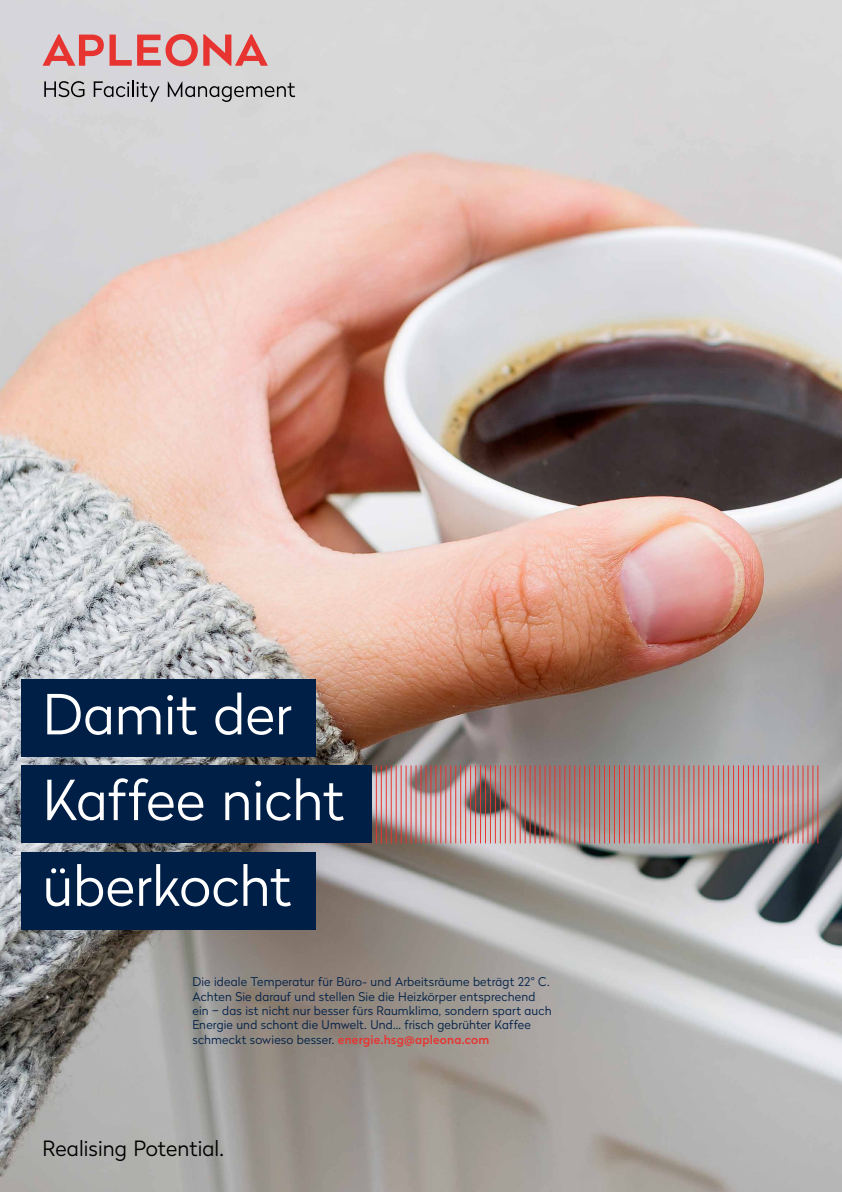
<style>
.page{position:relative;width:842px;height:1192px;background:#fff}
.page>*{position:absolute;margin:0;border:0;box-sizing:border-box;transform-origin:0 0}
.t1{font:300 55px/85.8px "Radikal";letter-spacing:-.005em;color:#fff}
.t2{font:300 21px "Radikal";color:#000}
.t3{font:300 12px/14.4px "Radikal";letter-spacing:.015em;color:#001f47}
.s1{font-weight:500;color:#e73431}
</style>
<div class="page">
<img style="left:0;top:0;width:842px;height:1192px">
<svg style="left:44px;top:81px;width:40px;height:16px"></svg>
<svg style="left:94px;top:81px;width:66px;height:21px"></svg>
<svg style="left:168px;top:81px;width:127px;height:21px;background:#adadae"></svg>
<svg style="left:43px;top:34px;width:225px;height:32px;background:#dd9293"></svg>
<div style="left:21px;top:679px;width:294px;height:78px;background:#001f47"></div>
<div style="left:21px;top:852px;width:294px;height:78px;background:#001f47"></div>
<hr style="left:634px;top:765px;width:1px;height:78px;background:#e73431">
<hr style="left:639px;top:765px;width:1px;height:78px;background:#e73431">
<hr style="left:644px;top:765px;width:1px;height:78px;background:#e73431">
<hr style="left:649px;top:765px;width:1px;height:78px;background:#e73431">
<hr style="left:654px;top:765px;width:1px;height:78px;background:#e73431">
<hr style="left:659px;top:765px;width:1px;height:78px;background:#e73431">
<hr style="left:664px;top:765px;width:1px;height:78px;background:#e73431">
<hr style="left:668px;top:765px;width:1px;height:78px;background:#e73431">
<hr style="left:673px;top:765px;width:1px;height:78px;background:#e73431">
<hr style="left:678px;top:765px;width:1px;height:78px;background:#e73431">
<hr style="left:683px;top:765px;width:1px;height:78px;background:#e73431">
<hr style="left:688px;top:765px;width:1px;height:78px;background:#e73431">
<hr style="left:693px;top:765px;width:1px;height:78px;background:#e73431">
<hr style="left:698px;top:765px;width:1px;height:78px;background:#e73431">
<hr style="left:703px;top:765px;width:1px;height:78px;background:#e73431">
<hr style="left:708px;top:765px;width:1px;height:78px;background:#e73431">
<hr style="left:713px;top:765px;width:1px;height:78px;background:#e73431">
<hr style="left:718px;top:765px;width:1px;height:78px;background:#e73431">
<hr style="left:723px;top:765px;width:1px;height:78px;background:#e73431">
<hr style="left:728px;top:765px;width:1px;height:78px;background:#e73431">
<hr style="left:733px;top:765px;width:1px;height:78px;background:#e73431">
<hr style="left:738px;top:765px;width:1px;height:78px;background:#e73431">
<hr style="left:743px;top:765px;width:1px;height:78px;background:#e73431">
<hr style="left:748px;top:765px;width:1px;height:78px;background:#e73431">
<hr style="left:753px;top:765px;width:1px;height:78px;background:#e73431">
<hr style="left:758px;top:765px;width:1px;height:78px;background:#e73431">
<hr style="left:763px;top:765px;width:1px;height:78px;background:#e73431">
<hr style="left:768px;top:765px;width:1px;height:78px;background:#e73431">
<hr style="left:773px;top:765px;width:1px;height:78px;background:#e73431">
<hr style="left:778px;top:765px;width:1px;height:78px;background:#e73431">
<hr style="left:783px;top:765px;width:1px;height:78px;background:#e73431">
<hr style="left:788px;top:765px;width:1px;height:78px;background:#e73431">
<hr style="left:792px;top:765px;width:1px;height:78px;background:#e73431">
<hr style="left:797px;top:765px;width:1px;height:78px;background:#e73431">
<hr style="left:802px;top:765px;width:1px;height:78px;background:#e73431">
<hr style="left:807px;top:765px;width:1px;height:78px;background:#e73431">
<hr style="left:812px;top:765px;width:1px;height:78px;background:#e73431">
<hr style="left:817px;top:765px;width:1px;height:78px;background:#e73431">
<hr style="left:460px;top:765px;width:1px;height:78px;background:#e73431">
<hr style="left:465px;top:765px;width:1px;height:78px;background:#e73431">
<hr style="left:470px;top:765px;width:1px;height:78px;background:#e73431">
<hr style="left:475px;top:765px;width:1px;height:78px;background:#e73431">
<hr style="left:480px;top:765px;width:1px;height:78px;background:#e73431">
<hr style="left:485px;top:765px;width:1px;height:78px;background:#e73431">
<hr style="left:490px;top:765px;width:1px;height:78px;background:#e73431">
<hr style="left:495px;top:765px;width:1px;height:78px;background:#e73431">
<hr style="left:500px;top:765px;width:1px;height:78px;background:#e73431">
<hr style="left:505px;top:765px;width:1px;height:78px;background:#e73431">
<hr style="left:510px;top:765px;width:1px;height:78px;background:#e73431">
<hr style="left:515px;top:765px;width:1px;height:78px;background:#e73431">
<hr style="left:520px;top:765px;width:1px;height:78px;background:#e73431">
<hr style="left:525px;top:765px;width:1px;height:78px;background:#e73431">
<hr style="left:530px;top:765px;width:1px;height:78px;background:#e73431">
<hr style="left:535px;top:765px;width:1px;height:78px;background:#e73431">
<hr style="left:540px;top:765px;width:1px;height:78px;background:#e73431">
<hr style="left:544px;top:765px;width:1px;height:78px;background:#e73431">
<hr style="left:549px;top:765px;width:1px;height:78px;background:#e73431">
<hr style="left:554px;top:765px;width:1px;height:78px;background:#e73431">
<hr style="left:559px;top:765px;width:1px;height:78px;background:#e73431">
<hr style="left:564px;top:765px;width:1px;height:78px;background:#e73431">
<hr style="left:569px;top:765px;width:1px;height:78px;background:#e73431">
<hr style="left:574px;top:765px;width:1px;height:78px;background:#e73431">
<hr style="left:579px;top:765px;width:1px;height:78px;background:#e73431">
<hr style="left:584px;top:765px;width:1px;height:78px;background:#e73431">
<hr style="left:589px;top:765px;width:1px;height:78px;background:#e73431">
<hr style="left:594px;top:765px;width:1px;height:78px;background:#e73431">
<hr style="left:599px;top:765px;width:1px;height:78px;background:#e73431">
<hr style="left:604px;top:765px;width:1px;height:78px;background:#e73431">
<hr style="left:609px;top:765px;width:1px;height:78px;background:#e73431">
<hr style="left:614px;top:765px;width:1px;height:78px;background:#e73431">
<hr style="left:619px;top:765px;width:1px;height:78px;background:#e73431">
<hr style="left:624px;top:765px;width:1px;height:78px;background:#e73431">
<hr style="left:629px;top:765px;width:1px;height:78px;background:#e73431">
<hr style="left:376px;top:765px;width:1px;height:78px;background:#e73431">
<hr style="left:381px;top:765px;width:1px;height:78px;background:#e73431">
<hr style="left:386px;top:765px;width:1px;height:78px;background:#e73431">
<hr style="left:391px;top:765px;width:1px;height:78px;background:#e73431">
<hr style="left:396px;top:765px;width:1px;height:78px;background:#e73431">
<hr style="left:401px;top:765px;width:1px;height:78px;background:#e73431">
<hr style="left:406px;top:765px;width:1px;height:78px;background:#e73431">
<hr style="left:411px;top:765px;width:1px;height:78px;background:#e73431">
<hr style="left:415px;top:765px;width:1px;height:78px;background:#e73431">
<hr style="left:420px;top:765px;width:1px;height:78px;background:#e73431">
<hr style="left:425px;top:765px;width:1px;height:78px;background:#e73431">
<hr style="left:430px;top:765px;width:1px;height:78px;background:#e73431">
<hr style="left:435px;top:765px;width:1px;height:78px;background:#e73431">
<hr style="left:440px;top:765px;width:1px;height:78px;background:#e73431">
<hr style="left:445px;top:765px;width:1px;height:78px;background:#e73431">
<hr style="left:450px;top:765px;width:1px;height:78px;background:#e73431">
<hr style="left:455px;top:765px;width:1px;height:78px;background:#e73431">
<div style="left:21px;top:765px;width:351px;height:78px;background:#001f47"></div>
<h1 class="t1" style="left:43px;top:669px;width:303px">Damit der<br>Kaffee nicht überkocht</h1>
<p class="t3" style="left:192px;top:974px;width:361px">Die ideale Temperatur für Büro- und Arbeitsräume beträgt 22° C.<br>Achten Sie darauf und stellen Sie die Heizkörper entsprechend ein – das ist nicht nur besser fürs Raumklima, sondern spart auch Energie und schont die Umwelt. Und… frisch gebrühter Kaffee schmeckt sowieso besser. <span class="s1">energie.hsg@apleona.com</span></p>
<h2 class="t2" style="left:43px;top:1134px;width:183px">Realising Potential.</h2>
</div>
